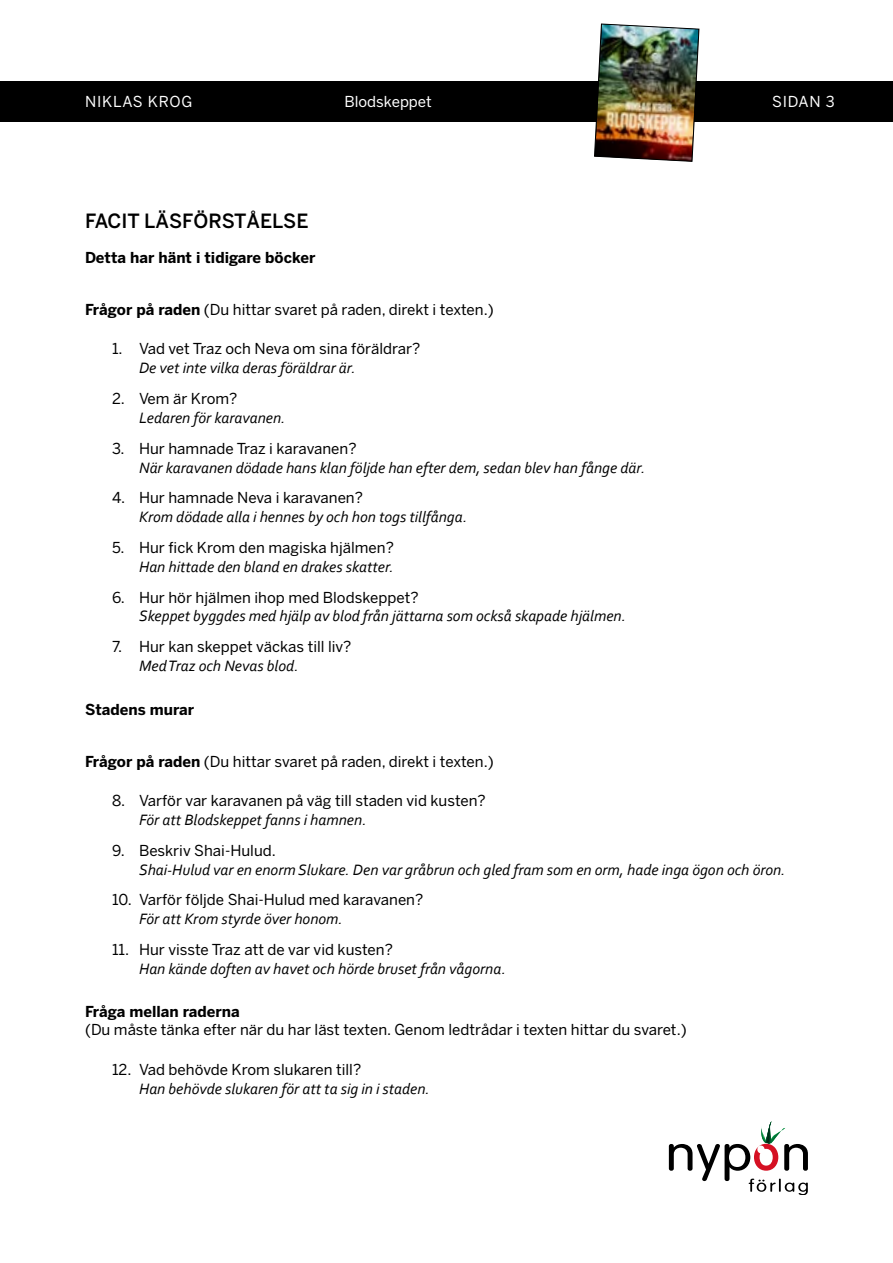
<style>
.page{position:relative;width:893px;height:1263px;background:#fff}
.page>*{position:absolute;margin:0;border:0;box-sizing:border-box;transform-origin:0 0}
.t1{font:500 19.5px "Benton Sans";color:#000}
.t2{font:italic 15.75px "Corbel";color:#000}
.t3{font:15px "Benton Sans";color:#000}
.t4{font:700 15px "Benton Sans";color:#000}
.t5{font:15px "Benton Sans";color:#fff}
.t6{font:15px "Benton Sans";letter-spacing:.05em;color:#fff}
.t7{font:15px "Benton Sans";letter-spacing:.02em;color:#fff}
.s1{font-weight:700}
</style>
<div class="page">
<div style="left:0;top:81px;width:893px;height:40px;background:#000"></div>
<svg style="left:669px;top:1121px;width:139px;height:74px"></svg>
<img style="left:594px;top:23px;width:105px;height:139px">
<p class="t6" style="left:85px;top:93px;width:109px">NIKLAS KROG</p>
<p class="t5" style="left:344px;top:93px;width:89px">Blodskeppet</p>
<p class="t7" style="left:772px;top:93px;width:64px">SIDAN 3</p>
<h1 class="t1" style="left:85px;top:210px;width:225px">FACIT LÄSFÖRSTÅELSE</h1>
<p class="t4" style="left:85px;top:249px;width:232px">Detta har hänt i tidigare böcker</p>
<p class="t3" style="left:85px;top:301px;width:410px"><span class="s1">Frågor på raden</span> (Du hittar svaret på raden, direkt i texten.)</p>
<p class="t3" style="left:112px;top:340px;width:310px">1. Vad vet Traz och Neva om sina föräldrar?</p>
<p class="t2" style="left:139px;top:358px;width:218px">De vet inte vilka deras föräldrar är.</p>
<p class="t3" style="left:112px;top:390px;width:127px">2. Vem är Krom?</p>
<p class="t2" style="left:139px;top:408px;width:148px">Ledaren för karavanen.</p>
<p class="t3" style="left:112px;top:439px;width:246px">3. Hur hamnade Traz i karavanen?</p>
<p class="t2" style="left:139px;top:457px;width:508px">När karavanen dödade hans klan följde han efter dem, sedan blev han fånge där.</p>
<p class="t3" style="left:112px;top:489px;width:252px">4. Hur hamnade Neva i karavanen?</p>
<p class="t2" style="left:139px;top:507px;width:330px">Krom dödade alla i hennes by och hon togs tillfånga.</p>
<p class="t3" style="left:112px;top:539px;width:283px">5. Hur fick Krom den magiska hjälmen?</p>
<p class="t2" style="left:139px;top:557px;width:256px">Han hittade den bland en drakes skatter.</p>
<p class="t3" style="left:112px;top:588px;width:308px">6. Hur hör hjälmen ihop med Blodskeppet?</p>
<p class="t2" style="left:139px;top:606px;width:488px">Skeppet byggdes med hjälp av blod från jättarna som också skapade hjälmen.</p>
<p class="t3" style="left:112px;top:638px;width:241px">7. Hur kan skeppet väckas till liv?</p>
<p class="t2" style="left:139px;top:656px;width:161px">Med Traz och Nevas blod.</p>
<p class="t4" style="left:85px;top:700px;width:111px">Stadens murar</p>
<p class="t3" style="left:85px;top:752px;width:410px"><span class="s1">Frågor på raden</span> (Du hittar svaret på raden, direkt i texten.)</p>
<p class="t3" style="left:112px;top:792px;width:375px">8. Varför var karavanen på väg till staden vid kusten?</p>
<p class="t2" style="left:139px;top:810px;width:229px">För att Blodskeppet fanns i hamnen.</p>
<p class="t3" style="left:112px;top:841px;width:165px">9. Beskriv Shai-Hulud.</p>
<p class="t2" style="left:139px;top:859px;width:648px">Shai-Hulud var en enorm Slukare. Den var gråbrun och gled fram som en orm, hade inga ögon och öron.</p>
<p class="t3" style="left:112px;top:891px;width:313px">10. Varför följde Shai-Hulud med karavanen?</p>
<p class="t2" style="left:139px;top:909px;width:205px">För att Krom styrde över honom.</p>
<p class="t3" style="left:112px;top:941px;width:282px">11. Hur visste Traz att de var vid kusten?</p>
<p class="t2" style="left:139px;top:959px;width:368px">Han kände doften av havet och hörde bruset från vågorna.</p>
<p class="t4" style="left:85px;top:1003px;width:156px">Fråga mellan raderna</p>
<p class="t3" style="left:85px;top:1021px;width:603px">(Du måste tänka efter när du har läst texten. Genom ledtrådar i texten hittar du svaret.)</p>
<p class="t3" style="left:112px;top:1060px;width:251px">12. Vad behövde Krom slukaren till?</p>
<p class="t2" style="left:139px;top:1078px;width:292px">Han behövde slukaren för att ta sig in i staden.</p>
</div>
